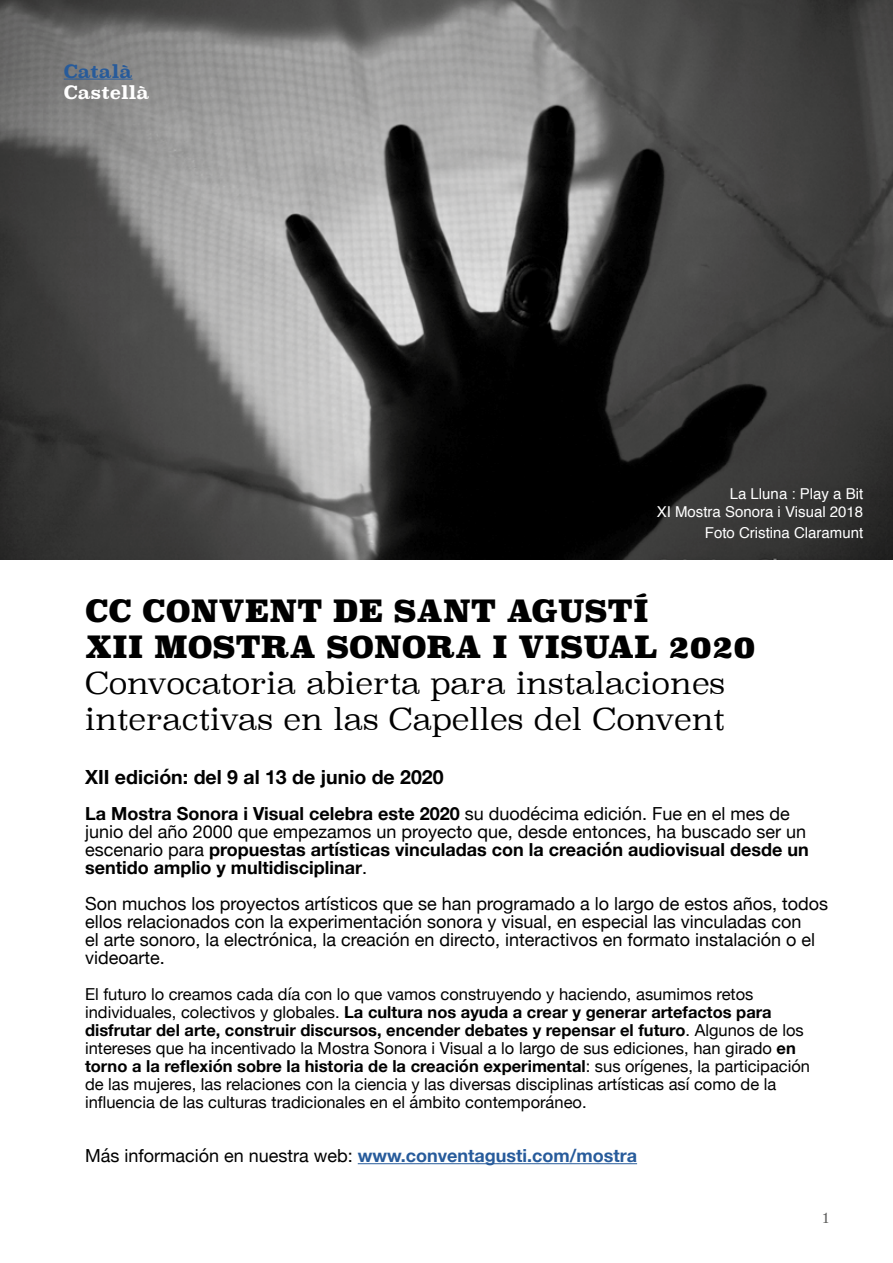
<style>
.page{position:relative;width:893px;height:1263px;background:#fff}
.page>*{position:absolute;margin:0;border:0;box-sizing:border-box;transform-origin:0 0}
.t1{font:300 30px/36px "Superclarendon";color:#000}
.t2{font:900 30px/36px "Superclarendon";color:#000}
.t3{font:700 19.5px "Helvetica Neue";color:#000}
.t4{font:18px/18px "Helvetica Neue";color:#000}
.t5{font:700 18px/18px "Helvetica Neue";color:#000}
.t6{font:700 18px "Helvetica Neue";color:#275b9b}
.t7{font:700 18px "Superclarendon";color:#fff}
.t8{font:700 18px "Superclarendon";color:#275b9b}
.t9{font:16.5px/18px "Helvetica Neue";color:#000}
.t10{font:15px/18px "Helvetica";color:#fff;text-align:right}
.t11{font:300 15px "Superclarendon";color:#616160}
.s1{font-weight:400}
.s2{font-weight:700}
.s3{font-weight:400;color:#000}
</style>
<div class="page">
<hr style="left:358px;top:1163px;width:279px;height:1px;background:#275b9b">
<img style="left:0;top:0;width:893px;height:560px">
<hr style="left:64px;top:79px;width:68px;height:1px;background:#275b9b">
<p class="t8" style="left:64px;top:58px;width:70px">Català</p>
<p class="t7" style="left:64px;top:79px;width:87px">Castellà</p>
<p class="t10" style="left:657px;top:485px;width:208px">La Lluna : Play a Bit<br>XI Mostra Sonora i Visual 2018</p>
<p class="t10" style="left:705px;top:525px;width:160px">Foto Cristina Claramunt</p>
<h1 class="t2" style="left:85px;top:595px;width:672px">CC CONVENT DE SANT AGUSTÍ<br>XII MOSTRA SONORA I VISUAL 2020</h1>
<h1 class="t1" style="left:85px;top:667px;width:642px">Convocatoria abierta para instalaciones interactivas en las Capelles del Convent</h1>
<p class="t3" style="left:85px;top:762px;width:360px">XII edición: del 9 al 13 de junio de 2020</p>
<p class="t5" style="left:85px;top:805px;width:725px">La Mostra Sonora i Visual celebra este 2020 <span class="s1">su duodécima edición. Fue en el mes de junio del año 2000 que empezamos un proyecto que, desde entonces, ha buscado ser un escenario para</span> propuestas artísticas vinculadas con la creación audiovisual desde un sentido amplio y multidisciplinar<span class="s1">.</span></p>
<p class="t4" style="left:85px;top:895px;width:744px">Son muchos los proyectos artísticos que se han programado a lo largo de estos años, todos ellos relacionados con la experimentación sonora y visual, en especial las vinculadas con<br>el arte sonoro, la electrónica, la creación en directo, interactivos en formato instalación o el videoarte.</p>
<p class="t9" style="left:85px;top:986px;width:726px">El futuro lo creamos cada día con lo que vamos construyendo y haciendo, asumimos retos individuales, colectivos y globales. <span class="s2">La cultura nos ayuda a crear y generar artefactos para disfrutar del arte, construir discursos, encender debates y repensar el futuro</span>. Algunos de los intereses que ha incentivado la Mostra Sonora i Visual a lo largo de sus ediciones, han girado <span class="s2">en torno a la reflexión sobre la historia de la creación experimental</span>: sus orígenes, la participación de las mujeres, las relaciones con la ciencia y las diversas disciplinas artísticas así como de la influencia de las culturas tradicionales en el ámbito contemporáneo.</p>
<p class="t6" style="left:85px;top:1141px;width:554px"><span class="s3">Más información en nuestra web:</span> www.conventagusti.com/mostra</p>
<p class="t11" style="left:822px;top:1207px;width:8px">1</p>
</div>
